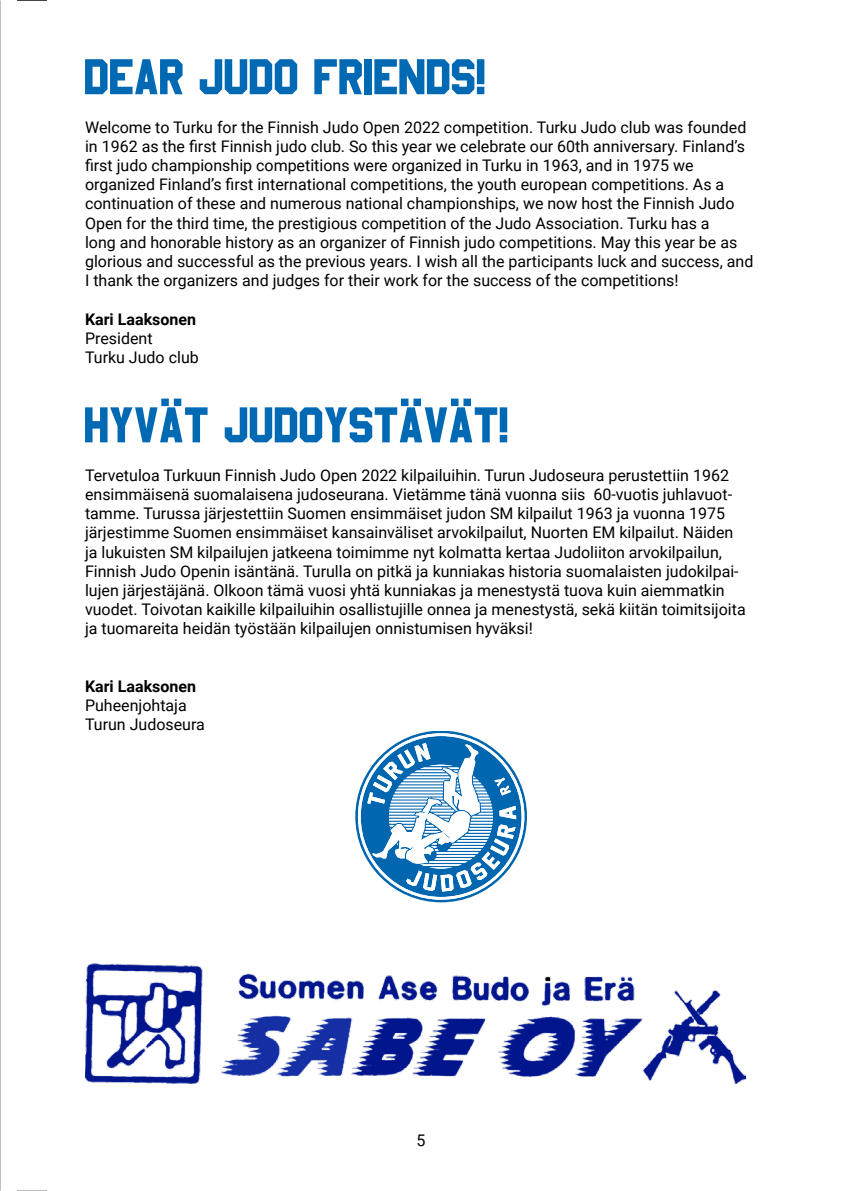
<style>
.page{position:relative;width:842px;height:1191px;background:#fff}
.page>*{position:absolute;margin:0;border:0;box-sizing:border-box;transform-origin:0 0}
.t1{font:50px "Pop Warner";color:#0069b4}
.t2{font:16px/19.2px "Roboto";color:#000}
.t3{font:700 16px "Roboto";color:#000}
</style>
<div class="page">
<hr style="left:17px;top:0;width:30px;height:1px;background:#000">
<hr style="left:17px;top:1190px;width:30px;height:1px;background:#000">
<svg style="left:0;top:0;width:1px;height:1191px"></svg>
<svg style="left:355px;top:731px;width:172px;height:171px"></svg>
<img style="left:85px;top:964px;width:660px;height:119px">
<h1 class="t1" style="left:85px;top:50px;width:403px">DEAR JUDO FRIENDS!</h1>
<p class="t2" style="left:85px;top:117px;width:670px">Welcome to Turku for the Finnish Judo Open 2022 competition. Turku Judo club was founded in 1962 as the first Finnish judo club. So this year we celebrate our 60th anniversary. Finland’s first judo championship competitions were organized in Turku in 1963, and in 1975 we organized Finland’s first international competitions, the youth european competitions. As a continuation of these and numerous national championships, we now host the Finnish Judo Open for the third time, the prestigious competition of the Judo Association. Turku has a<br>long and honorable history as an organizer of Finnish judo competitions. May this year be as glorious and successful as the previous years. I wish all the participants luck and success, and I thank the organizers and judges for their work for the success of the competitions!</p>
<p class="t3" style="left:85px;top:308px;width:113px">Kari Laaksonen</p>
<p class="t2" style="left:85px;top:328px;width:115px">President<br>Turku Judo club</p>
<h1 class="t1" style="left:85px;top:398px;width:426px">HYVÄT JUDOYSTÄVÄT!</h1>
<p class="t2" style="left:85px;top:465px;width:662px">Tervetuloa Turkuun Finnish Judo Open 2022 kilpailuihin. Turun Judoseura perustettiin 1962 ensimmäisenä suomalaisena judoseurana. Vietämme tänä vuonna siis 60-vuotis juhlavuot&shy;tamme. Turussa järjestettiin Suomen ensimmäiset judon SM kilpailut 1963 ja vuonna 1975 järjestimme Suomen ensimmäiset kansainväliset arvokilpailut, Nuorten EM kilpailut. Näiden ja lukuisten SM kilpailujen jatkeena toimimme nyt kolmatta kertaa Judoliiton arvokilpailun, Finnish Judo Openin isäntänä. Turulla on pitkä ja kunniakas historia suomalaisten judokilpai&shy;lujen järjestäjänä. Olkoon tämä vuosi yhtä kunniakas ja menestystä tuova kuin aiemmatkin vuodet. Toivotan kaikille kilpailuihin osallistujille onnea ja menestystä, sekä kiitän toimitsijoita ja tuomareita heidän työstään kilpailujen onnistumisen hyväksi!</p>
<p class="t3" style="left:85px;top:675px;width:113px">Kari Laaksonen</p>
<p class="t2" style="left:85px;top:695px;width:121px">Puheenjohtaja<br>Turun Judoseura</p>
<p class="t2" style="left:416px;top:1130px;width:10px">5</p>
</div>
